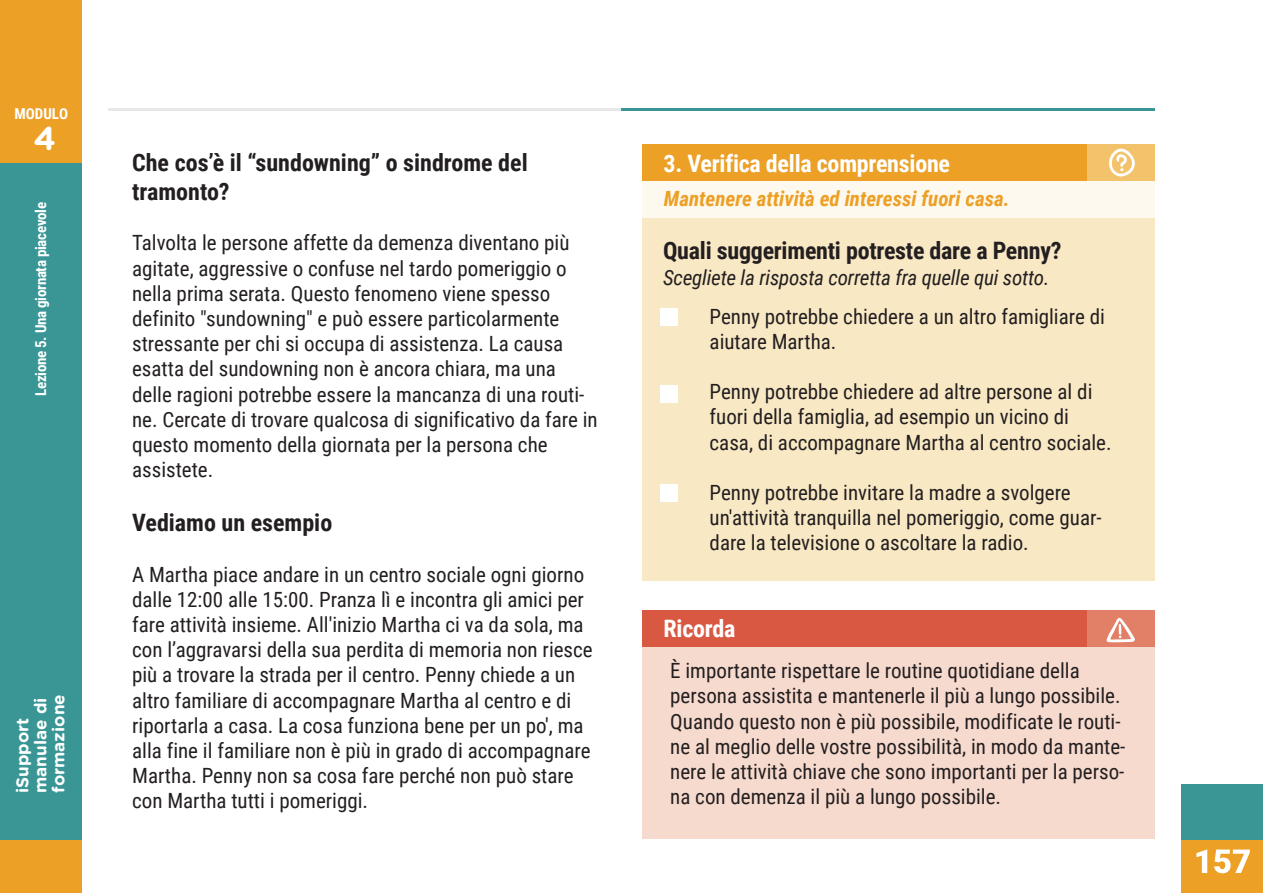
<style>
.page{position:relative;width:1263px;height:893px;background:#fff}
.page>*{position:absolute;margin:0;border:0;box-sizing:border-box;transform-origin:0 0}
.t1{font:700 33px "Gotham Rounded";color:#fff}
.t2{font:700 24px/28.8px "Roboto Condensed";color:#231f20}
.t3{font:700 24px "Roboto Condensed";letter-spacing:-.01em;color:#fff}
.t4{font:21px/25.2px "Roboto Condensed";color:#231f20}
.t5{font:italic 21px "Roboto Condensed";letter-spacing:-.01em;color:#231f20}
.t6{font:italic 700 21px "Roboto Condensed";color:#eca026}
.t7{font:700 17.1px/18px "Gotham Rounded";color:#fff}
.t8{font:700 15px "Roboto Condensed";letter-spacing:-.02em;color:#fff}
</style>
<div class="page">
<div style="left:0;top:0;width:81px;height:893px;background:#399695"></div>
<div style="left:0;top:840px;width:81px;height:53px;background:#eca026"></div>
<div style="left:0;top:0;width:81px;height:163px;background:#eca026"></div>
<div style="left:1182px;top:784px;width:81px;height:109px;background:#399695"></div>
<div style="left:1182px;top:840px;width:81px;height:53px;background:#eca026"></div>
<svg style="left:1196px;top:849px;width:11px;height:24px"></svg>
<svg style="left:1214px;top:849px;width:36px;height:24px"></svg>
<div style="left:642px;top:218px;width:513px;height:363px;background:#f8e8c4"></div>
<div style="left:661px;top:309px;width:17px;height:17px;background:#fff"></div>
<div style="left:661px;top:385px;width:17px;height:17px;background:#fff"></div>
<div style="left:661px;top:484px;width:17px;height:18px;background:#fff"></div>
<div style="left:642px;top:647px;width:513px;height:192px;background:#f7dace"></div>
<div style="left:642px;top:145px;width:513px;height:36px;background:#eca026"></div>
<div style="left:1087px;top:145px;width:68px;height:36px;background:#f2c36a"></div>
<div style="left:642px;top:181px;width:513px;height:37px;background:#fdf9ef"></div>
<svg style="left:1109px;top:149px;width:26px;height:28px"></svg>
<div style="left:642px;top:610px;width:513px;height:37px;background:#d95842"></div>
<div style="left:1087px;top:610px;width:68px;height:37px;background:#e18066"></div>
<svg style="left:1107px;top:617px;width:28px;height:25px"></svg>
<hr style="left:621px;top:108px;width:534px;height:3px;background:#399695">
<hr style="left:108px;top:108px;width:513px;height:3px;background:#e6e7e9">
<p class="t8" style="left:14px;top:103px;width:55px">MODULO</p>
<h1 class="t1" style="left:34px;top:115px;width:24px">4</h1>
<p class="t8" style="left:30px;top:396px;width:196px;rotate:-90deg">Lezione 5. Una giornata piacevole</p>
<p class="t7" style="left:13px;top:793px;width:100px;rotate:-90deg">iSupport manulae di formazione</p>
<p class="t2" style="left:132px;top:147px;width:397px">Che cos’è il “sundowning” o sindrome del tramonto?</p>
<p class="t4" style="left:132px;top:229px;width:467px">Talvolta le persone affette da demenza diventano più agitate, aggressive o confuse nel tardo pomeriggio o nella prima serata. Questo fenomeno viene spesso definito "sundowning" e può essere particolarmente stressante per chi si occupa di assistenza. La causa esatta del sundowning non è ancora chiara, ma una delle ragioni potrebbe essere la mancanza di una routi&shy;ne. Cercate di trovare qualcosa di significativo da fare in questo momento della giornata per la persona che assistete.</p>
<p class="t2" style="left:132px;top:507px;width:202px">Vediamo un esempio</p>
<p class="t4" style="left:132px;top:561px;width:462px">A Martha piace andare in un centro sociale ogni giorno dalle 12:00 alle 15:00. Pranza lì e incontra gli amici per fare attività insieme. All'inizio Martha ci va da sola, ma con l’aggravarsi della sua perdita di memoria non riesce più a trovare la strada per il centro. Penny chiede a un altro familiare di accompagnare Martha al centro e di riportarla a casa. La cosa funziona bene per un po', ma alla fine il familiare non è più in grado di accompagnare Martha. Penny non sa cosa fare perché non può stare con Martha tutti i pomeriggi.</p>
<p class="t3" style="left:663px;top:147px;width:288px">3. Verifica della comprensione</p>
<p class="t6" style="left:664px;top:184px;width:347px">Mantenere attività ed interessi fuori casa.</p>
<p class="t2" style="left:663px;top:236px;width:400px">Quali suggerimenti potreste dare a Penny?</p>
<p class="t5" style="left:663px;top:262px;width:388px">Scegliete la risposta corretta fra quelle qui sotto.</p>
<p class="t4" style="left:710px;top:303px;width:397px">Penny potrebbe chiedere a un altro famigliare di aiutare Martha.</p>
<p class="t4" style="left:710px;top:378px;width:403px">Penny potrebbe chiedere ad altre persone al di fuori della famiglia, ad esempio un vicino di casa, di accompagnare Martha al centro sociale.</p>
<p class="t4" style="left:710px;top:479px;width:394px">Penny potrebbe invitare la madre a svolgere un'attività tranquilla nel pomeriggio, come guar&shy;dare la televisione o ascoltare la radio.</p>
<p class="t3" style="left:663px;top:611px;width:73px">Ricorda</p>
<p class="t4" style="left:670px;top:657px;width:457px">È importante rispettare le routine quotidiane della persona assistita e mantenerle il più a lungo possibile.<br>Quando questo non è più possibile, modificate le routi&shy;ne al meglio delle vostre possibilità, in modo da mante&shy;nere le attività chiave che sono importanti per la perso&shy;na con demenza il più a lungo possibile.</p>
</div>
